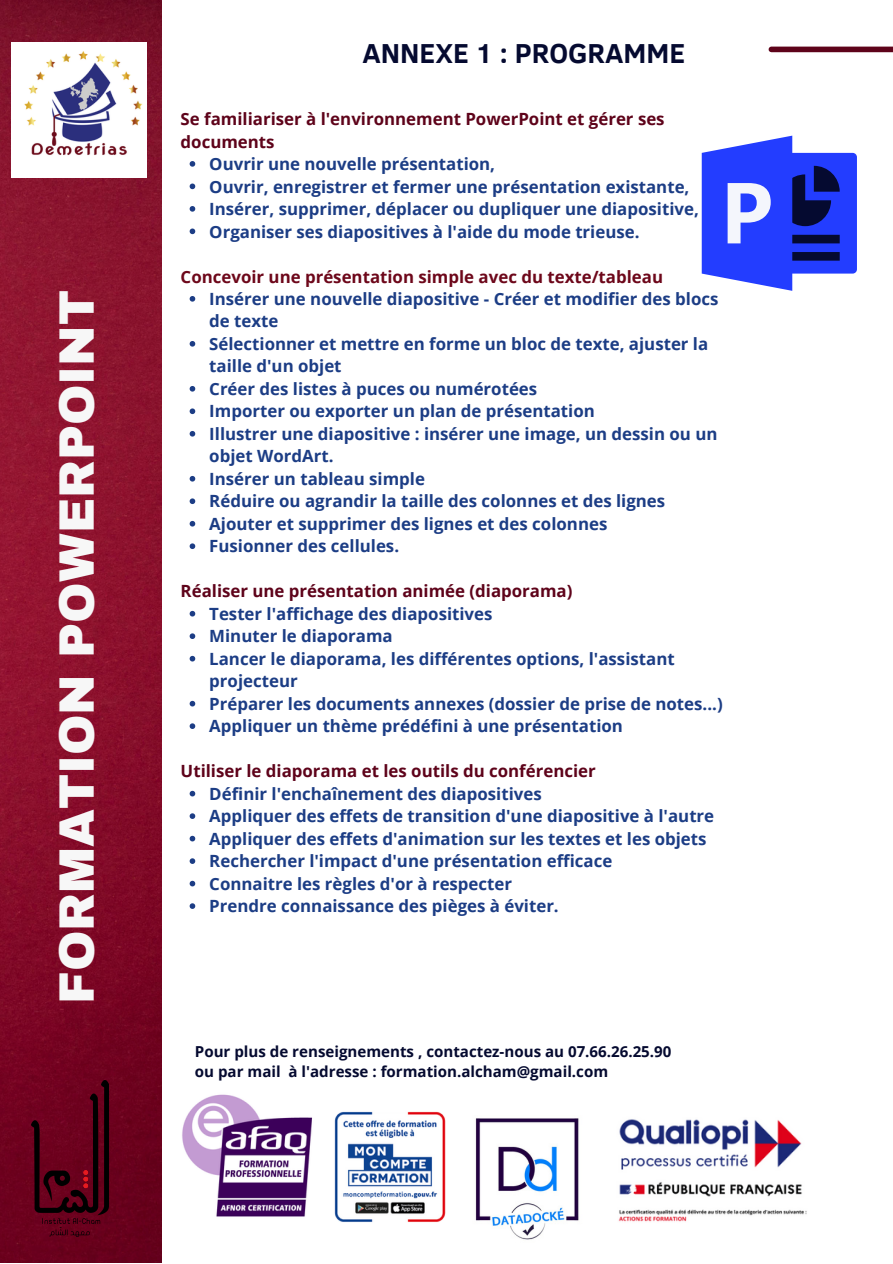
<style>
.page{position:relative;width:893px;height:1264px;background:#fff}
.page>*{position:absolute;margin:0;border:0;box-sizing:border-box;transform-origin:0 0}
.t1{font:900 48.6px "Archivo";color:#f7f7f7}
.t2{font:700 28.2px "Clear Sans";color:#050a30}
.t3{font:700 16.8px/22.5px "Open Sans";color:#1c3d85}
.t4{font:700 16.8px/22.5px "Open Sans";color:#5e031a}
.t5{font:700 16.8px "Open Sans";color:#6d071a}
.t6{font:700 15.15px "Open Sans";color:#050a30}
</style>
<div class="page">
<svg style="left:701px;top:136px;width:155px;height:155px"></svg>
<svg style="left:190px;top:161px;width:5px;height:6px"></svg>
<svg style="left:190px;top:183px;width:5px;height:6px"></svg>
<svg style="left:190px;top:206px;width:5px;height:6px"></svg>
<svg style="left:190px;top:228px;width:5px;height:6px"></svg>
<svg style="left:190px;top:296px;width:5px;height:5px"></svg>
<svg style="left:190px;top:341px;width:5px;height:5px"></svg>
<svg style="left:190px;top:386px;width:5px;height:5px"></svg>
<svg style="left:190px;top:408px;width:5px;height:6px"></svg>
<svg style="left:190px;top:431px;width:5px;height:5px"></svg>
<svg style="left:190px;top:476px;width:5px;height:5px"></svg>
<svg style="left:190px;top:498px;width:5px;height:6px"></svg>
<svg style="left:190px;top:521px;width:5px;height:5px"></svg>
<svg style="left:190px;top:543px;width:5px;height:6px"></svg>
<svg style="left:190px;top:611px;width:5px;height:5px"></svg>
<svg style="left:190px;top:633px;width:5px;height:6px"></svg>
<svg style="left:190px;top:656px;width:5px;height:5px"></svg>
<svg style="left:190px;top:701px;width:5px;height:5px"></svg>
<svg style="left:190px;top:723px;width:5px;height:6px"></svg>
<svg style="left:190px;top:790px;width:5px;height:6px"></svg>
<svg style="left:190px;top:813px;width:5px;height:6px"></svg>
<svg style="left:190px;top:835px;width:5px;height:6px"></svg>
<svg style="left:190px;top:858px;width:5px;height:6px"></svg>
<svg style="left:190px;top:880px;width:5px;height:6px"></svg>
<svg style="left:190px;top:903px;width:5px;height:5px"></svg>
<img style="left:332px;top:1109px;width:115px;height:115px;border-radius:7px">
<img style="left:463px;top:1115px;width:127px;height:127px;border-radius:8px">
<img style="left:177px;top:1086px;width:138px;height:138px;border-radius:9px">
<img style="left:618px;top:1119px;width:189px;height:103px">
<div style="left:771px;top:47px;width:121px;height:5px;background:#5e031a"></div>
<img style="left:0;top:0;width:162px;height:1262px">
<img style="left:31px;top:1080px;width:78px;height:156px">
<img style="left:12px;top:42px;width:135px;height:135px">
<p class="t1" style="left:51px;top:1003px;width:715px;rotate:-90deg">FORMATION POWERPOINT</p>
<p class="t2" style="left:362px;top:33px;width:324px">ANNEXE 1 : PROGRAMME</p>
<p class="t4" style="left:181px;top:107px;width:485px">Se familiariser à l'environnement PowerPoint et gérer ses documents</p>
<p class="t3" style="left:209px;top:152px;width:287px">Ouvrir une nouvelle présentation,</p>
<p class="t3" style="left:209px;top:175px;width:481px">Ouvrir, enregistrer et fermer une présentation existante,</p>
<p class="t3" style="left:209px;top:197px;width:491px">Insérer, supprimer, déplacer ou dupliquer une diapositive,</p>
<p class="t3" style="left:209px;top:220px;width:432px">Organiser ses diapositives à l'aide du mode trieuse.</p>
<p class="t5" style="left:181px;top:264px;width:484px">Concevoir une présentation simple avec du texte/tableau</p>
<p class="t3" style="left:209px;top:287px;width:510px">Insérer une nouvelle diapositive - Créer et modifier des blocs de texte</p>
<p class="t3" style="left:209px;top:332px;width:500px">Sélectionner et mettre en forme un bloc de texte, ajuster la taille d'un objet</p>
<p class="t3" style="left:209px;top:377px;width:329px">Créer des listes à puces ou numérotées</p>
<p class="t3" style="left:209px;top:399px;width:387px">Importer ou exporter un plan de présentation</p>
<p class="t3" style="left:209px;top:422px;width:509px">Illustrer une diapositive : insérer une image, un dessin ou un objet WordArt.</p>
<p class="t3" style="left:209px;top:467px;width:217px">Insérer un tableau simple</p>
<p class="t3" style="left:209px;top:489px;width:457px">Réduire ou agrandir la taille des colonnes et des lignes</p>
<p class="t3" style="left:209px;top:512px;width:399px">Ajouter et supprimer des lignes et des colonnes</p>
<p class="t3" style="left:209px;top:534px;width:191px">Fusionner des cellules.</p>
<p class="t4" style="left:181px;top:579px;width:393px">Réaliser une présentation animée (diaporama)</p>
<p class="t3" style="left:209px;top:602px;width:285px">Tester l'affichage des diapositives</p>
<p class="t3" style="left:209px;top:624px;width:185px">Minuter le diaporama</p>
<p class="t3" style="left:209px;top:647px;width:467px">Lancer le diaporama, les différentes options, l'assistant projecteur</p>
<p class="t3" style="left:209px;top:692px;width:515px">Préparer les documents annexes (dossier de prise de notes...)</p>
<p class="t3" style="left:209px;top:714px;width:415px">Appliquer un thème prédéfini à une présentation</p>
<p class="t4" style="left:181px;top:759px;width:416px">Utiliser le diaporama et les outils du conférencier</p>
<p class="t3" style="left:209px;top:782px;width:334px">Définir l'enchaînement des diapositives</p>
<p class="t3" style="left:209px;top:804px;width:506px">Appliquer des effets de transition d'une diapositive à l'autre</p>
<p class="t3" style="left:209px;top:827px;width:498px">Appliquer des effets d'animation sur les textes et les objets</p>
<p class="t3" style="left:209px;top:849px;width:404px">Rechercher l'impact d'une présentation efficace</p>
<p class="t3" style="left:209px;top:872px;width:304px">Connaitre les règles d'or à respecter</p>
<p class="t3" style="left:209px;top:894px;width:351px">Prendre connaissance des pièges à éviter.</p>
<p class="t6" style="left:195px;top:1040px;width:478px">Pour plus de renseignements , contactez-nous au 07.66.26.25.90</p>
<p class="t6" style="left:195px;top:1060px;width:415px">ou par mail à l'adresse : formation.alcham@gmail.com</p>
</div>
